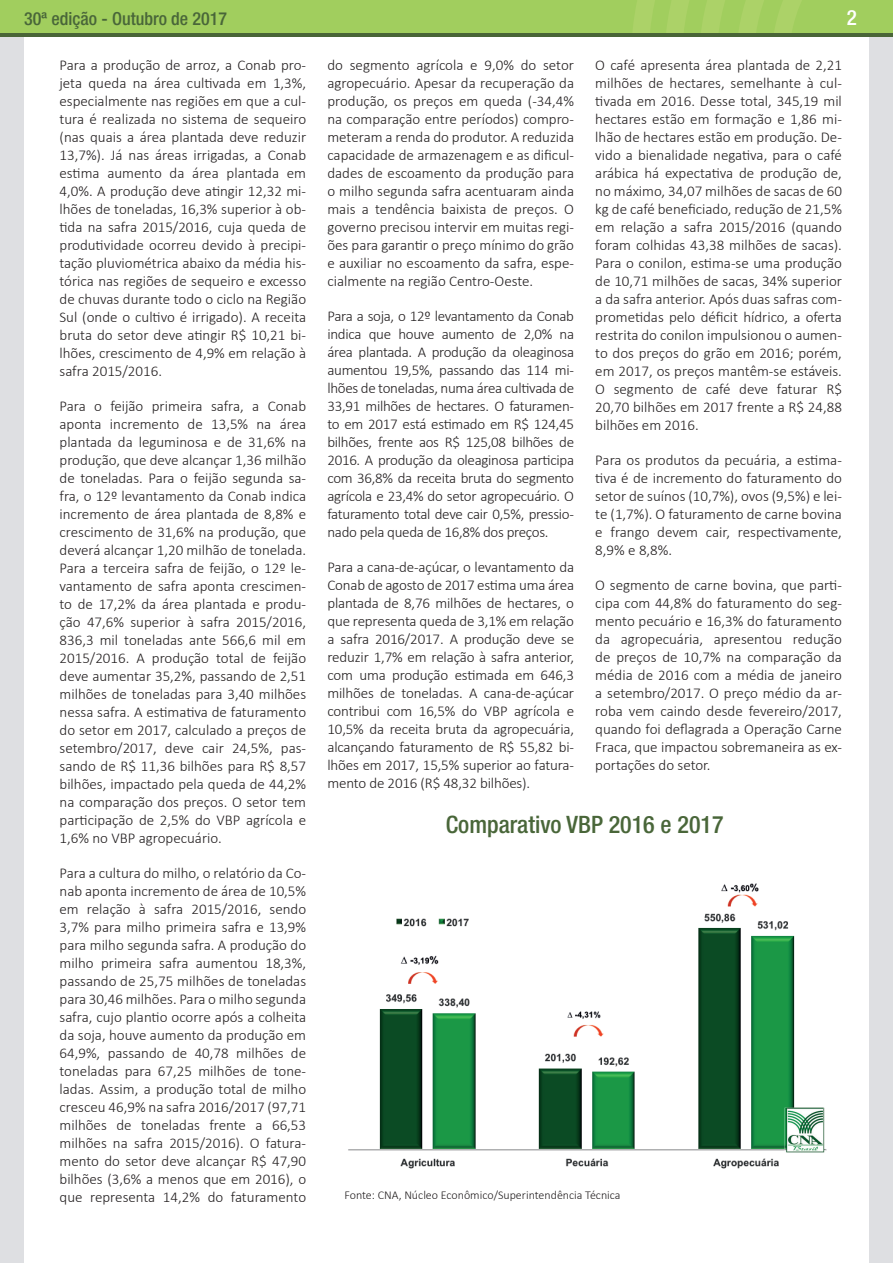
<style>
.page{position:relative;width:893px;height:1263px;background:#fff}
.page>*{position:absolute;margin:0;border:0;box-sizing:border-box;transform-origin:0 0}
.t1{font:500 condensed 24px "Helvetica Neue LT Std";color:#496639}
.t2{font:500 condensed 21px "Helvetica Neue LT Std";color:#fff}
.t3{font:500 condensed 18px "Helvetica Neue LT Std";color:#496639}
.t4{font:300 15px/18px "Calibri";color:#231f20;text-align:justify}
.t5{font:300 12px "Calibri";color:#231f20}
</style>
<div class="page">
<div style="left:0;top:13px;width:893px;height:1250px;background:#dedfe2"></div>
<div style="left:24px;top:13px;width:845px;height:1250px;background:#fff"></div>
<div style="left:0;top:0;width:893px;height:37px;background:#a1ce5e"></div>
<svg style="left:633px;top:0;width:168px;height:33px"></svg>
<hr style="left:0;top:33px;width:893px;height:4px;background:#496537">
<img style="left:348px;top:883px;width:479px;height:286px">
<img style="left:784px;top:1108px;width:42px;height:44px">
<img style="left:787px;top:1108px;width:36px;height:44px">
<p class="t3" style="left:24px;top:8px;width:205px">30ª edição - Outubro de 2017</p>
<h2 class="t2" style="left:847px;top:5px;width:12px">2</h2>
<p class="t4" style="left:60px;top:55px;width:248px">Para a produção de arroz, a Conab pro&shy;jeta queda na área cultivada em 1,3%, especialmente nas regiões em que a cul&shy;tura é realizada no sistema de sequeiro (nas quais a área plantada deve reduzir 13,7%). Já nas áreas irrigadas, a Conab estima aumento da área plantada em 4,0%. A produção deve atingir 12,32 mi&shy;lhões de toneladas, 16,3% superior à ob&shy;tida na safra 2015/2016, cuja queda de produtividade ocorreu devido à precipi&shy;tação pluviométrica abaixo da média his&shy;tórica nas regiões de sequeiro e excesso de chuvas durante todo o ciclo na Região Sul (onde o cultivo é irrigado). A receita bruta do setor deve atingir R$ 10,21 bi&shy;lhões, crescimento de 4,9% em relação à safra 2015/2016.</p>
<p class="t4" style="left:60px;top:396px;width:248px">Para o feijão primeira safra, a Conab aponta incremento de 13,5% na área plantada da leguminosa e de 31,6% na produção, que deve alcançar 1,36 milhão de toneladas. Para o feijão segunda sa&shy;fra, o 12º levantamento da Conab indica incremento de área plantada de 8,8% e crescimento de 31,6% na produção, que deverá alcançar 1,20 milhão de tonelada.<br>Para a terceira safra de feijão, o 12º le&shy;vantamento de safra aponta crescimen&shy;to de 17,2% da área plantada e produ&shy;ção 47,6% superior à safra 2015/2016, 836,3 mil toneladas ante 566,6 mil em 2015/2016. A produção total de feijão deve aumentar 35,2%, passando de 2,51 milhões de toneladas para 3,40 milhões nessa safra. A estimativa de faturamento do setor em 2017, calculado a preços de setembro/2017, deve cair 24,5%, pas&shy;sando de R$ 11,36 bilhões para R$ 8,57 bilhões, impactado pela queda de 44,2% na comparação dos preços. O setor tem participação de 2,5% do VBP agrícola e 1,6% no VBP agropecuário.</p>
<p class="t4" style="left:60px;top:863px;width:248px">Para a cultura do milho, o relatório da Co&shy;nab aponta incremento de área de 10,5% em relação à safra 2015/2016, sendo 3,7% para milho primeira safra e 13,9% para milho segunda safra. A produção do milho primeira safra aumentou 18,3%, passando de 25,75 milhões de toneladas para 30,46 milhões. Para o milho segunda safra, cujo plantio ocorre após a colheita da soja, houve aumento da produção em 64,9%, passando de 40,78 milhões de toneladas para 67,25 milhões de tone&shy;ladas. Assim, a produção total de milho cresceu 46,9% na safra 2016/2017 (97,71 milhões de toneladas frente a 66,53 milhões na safra 2015/2016). O fatura&shy;mento do setor deve alcançar R$ 47,90 bilhões (3,6% a menos que em 2016), o que representa 14,2% do faturamento</p>
<p class="t4" style="left:327px;top:55px;width:248px">do segmento agrícola e 9,0% do setor agropecuário. Apesar da recuperação da produção, os preços em queda (-34,4% na comparação entre períodos) compro&shy;meteram a renda do produtor. A reduzida capacidade de armazenagem e as dificul&shy;dades de escoamento da produção para o milho segunda safra acentuaram ainda mais a tendência baixista de preços. O governo precisou intervir em muitas regi&shy;ões para garantir o preço mínimo do grão e auxiliar no escoamento da safra, espe&shy;cialmente na região Centro-Oeste.</p>
<p class="t4" style="left:327px;top:306px;width:248px">Para a soja, o 12º levantamento da Conab indica que houve aumento de 2,0% na área plantada. A produção da oleaginosa aumentou 19,5%, passando das 114 mi&shy;lhões de toneladas, numa área cultivada de 33,91 milhões de hectares. O faturamen&shy;to em 2017 está estimado em R$ 124,45 bilhões, frente aos R$ 125,08 bilhões de 2016. A produção da oleaginosa participa com 36,8% da receita bruta do segmento agrícola e 23,4% do setor agropecuário. O faturamento total deve cair 0,5%, pressio&shy;nado pela queda de 16,8% dos preços.</p>
<p class="t4" style="left:327px;top:557px;width:248px">Para a cana-de-açúcar, o levantamento da Conab de agosto de 2017 estima uma área plantada de 8,76 milhões de hectares, o que representa queda de 3,1% em relação a safra 2016/2017. A produção deve se reduzir 1,7% em relação à safra anterior, com uma produção estimada em 646,3 milhões de toneladas. A cana-de-açúcar contribui com 16,5% do VBP agrícola e 10,5% da receita bruta da agropecuária, alcançando faturamento de R$ 55,82 bi&shy;lhões em 2017, 15,5% superior ao fatura&shy;mento de 2016 (R$ 48,32 bilhões).</p>
<p class="t4" style="left:595px;top:55px;width:248px">O café apresenta área plantada de 2,21 milhões de hectares, semelhante à cul&shy;tivada em 2016. Desse total, 345,19 mil hectares estão em formação e 1,86 mi&shy;lhão de hectares estão em produção. De&shy;vido a bienalidade negativa, para o café arábica há expectativa de produção de, no máximo, 34,07 milhões de sacas de 60 kg de café beneficiado, redução de 21,5% em relação a safra 2015/2016 (quando foram colhidas 43,38 milhões de sacas).<br>Para o conilon, estima-se uma produção de 10,71 milhões de sacas, 34% superior a da safra anterior. Após duas safras com&shy;prometidas pelo déficit hídrico, a oferta restrita do conilon impulsionou o aumen&shy;to dos preços do grão em 2016; porém, em 2017, os preços mantêm-se estáveis.<br>O segmento de café deve faturar R$ 20,70 bilhões em 2017 frente a R$ 24,88 bilhões em 2016.</p>
<p class="t4" style="left:595px;top:450px;width:248px">Para os produtos da pecuária, a estima&shy;tiva é de incremento do faturamento do setor de suínos (10,7%), ovos (9,5%) e lei&shy;te (1,7%). O faturamento de carne bovina e frango devem cair, respectivamente, 8,9% e 8,8%.</p>
<p class="t4" style="left:595px;top:575px;width:248px">O segmento de carne bovina, que parti&shy;cipa com 44,8% do faturamento do seg&shy;mento pecuário e 16,3% do faturamento da agropecuária, apresentou redução de preços de 10,7% na comparação da média de 2016 com a média de janeiro a setembro/2017. O preço médio da ar&shy;roba vem caindo desde fevereiro/2017, quando foi deflagrada a Operação Carne Fraca, que impactou sobremaneira as ex&shy;portações do setor.</p>
<h1 class="t1" style="left:446px;top:810px;width:279px">Comparativo VBP 2016 e 2017</h1>
<p class="t5" style="left:344px;top:1187px;width:278px">Fonte: CNA, Núcleo Econômico/Superintendência Técnica</p>
</div>
